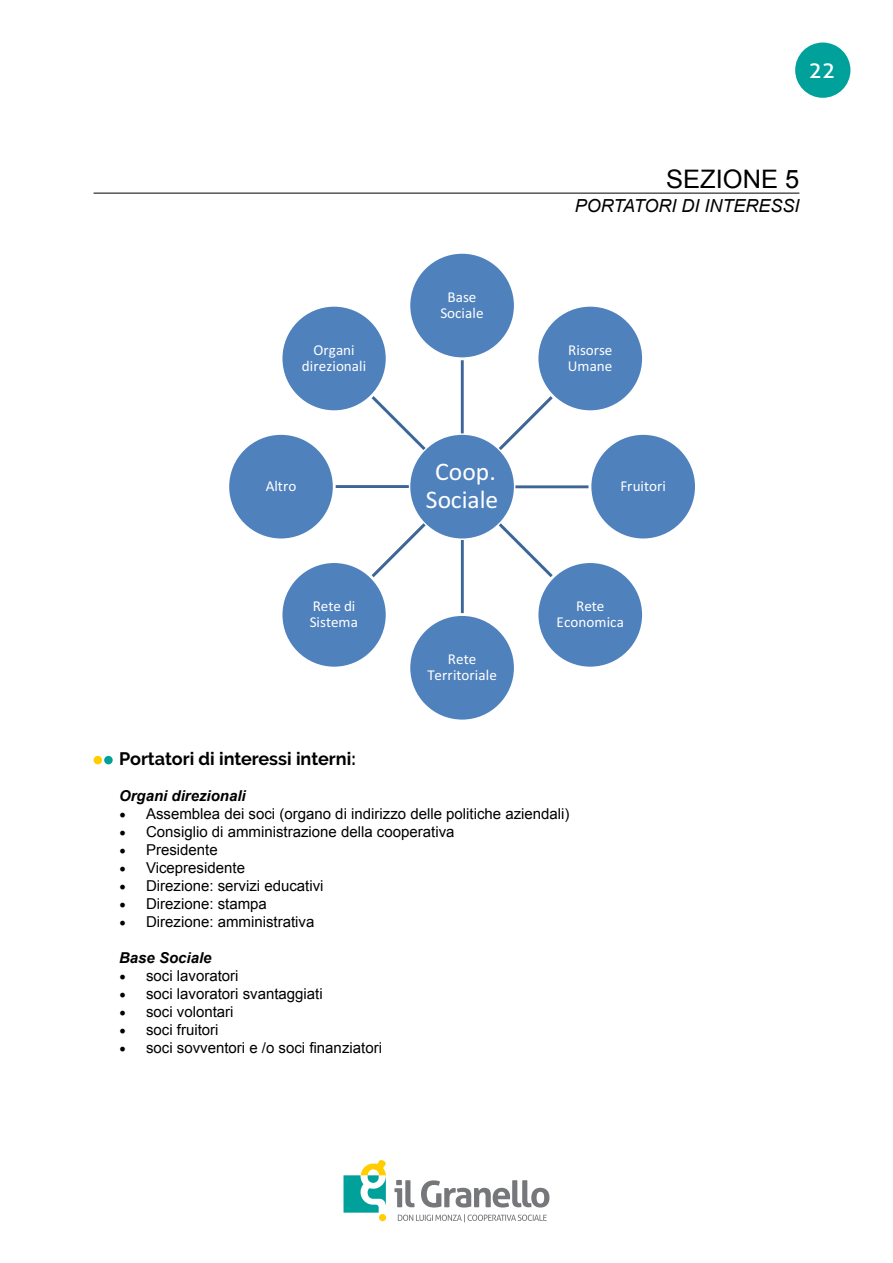
<style>
.page{position:relative;width:893px;height:1263px;background:#fff}
.page>*{position:absolute;margin:0;border:0;box-sizing:border-box;transform-origin:0 0}
.t1{font:25.5px/28px "Calibri";color:#fff;text-align:center}
.t2{font:25.5px "Arial";color:#000}
.t3{font:23.7px "Arial";letter-spacing:.005em;color:#000}
.t4{font:22.5px "Aller";color:#fff}
.t5{font:700 18px "Raleway";color:#000}
.t6{font:italic 18px "Arial";color:#000}
.t7{font:700 18px "Tahoma";color:#fff}
.t8{font:italic 16.2px "Arial";letter-spacing:.01em;color:#000}
.t9{font:15.15px/16.2px "Calibri";color:#fff;text-align:center}
.t10{font:15px "Arial";color:#000}
.t11{font:italic 700 15px "Arial";color:#000}
.t12{font:italic 700 14.7px "Tahoma";color:#000}
.t13{font:13.35px "Arial";letter-spacing:.01em;color:#000}
.t14{font:13.35px/24.2px "Symbol";color:#000;text-align:justify}
.s1{font-family:"Minion Pro";font-size:18px}
</style>
<div class="page">
<div style="left:379px;top:1214px;width:7px;height:7px;background:#ffcd00;border-radius:50%"></div>
<svg style="left:394px;top:1180px;width:21px;height:27px"></svg>
<svg style="left:421px;top:1180px;width:128px;height:27px"></svg>
<svg style="left:343px;top:1160px;width:43px;height:52px"></svg>
<svg style="left:398px;top:1214px;width:149px;height:8px"></svg>
<div style="left:795px;top:43px;width:55px;height:55px;background:#00a19b;border-radius:50%"></div>
<div style="left:94px;top:756px;width:8px;height:8px;background:#ffcd00;border-radius:50%"></div>
<div style="left:104px;top:756px;width:9px;height:8px;background:#00a19b;border-radius:50%"></div>
<div style="left:409px;top:433px;width:106px;height:107px;background:#4f81bd;border-radius:50%"></div>
<div style="left:407px;top:432px;width:110px;height:109px;border:3px solid #fff;border-radius:50%"></div>
<hr style="left:461px;top:359px;width:3px;height:74px;background:#3d6696">
<div style="left:409px;top:252px;width:106px;height:107px;background:#4f81bd;border-radius:50%"></div>
<div style="left:407px;top:251px;width:110px;height:109px;border:3px solid #fff;border-radius:50%"></div>
<svg style="left:496px;top:396px;width:57px;height:57px"></svg>
<div style="left:537px;top:305px;width:107px;height:107px;background:#4f81bd;border-radius:50%"></div>
<div style="left:536px;top:304px;width:109px;height:109px;border:3px solid #fff;border-radius:50%"></div>
<hr style="left:515px;top:485px;width:75px;height:3px;background:#3d6696">
<div style="left:590px;top:433px;width:106px;height:107px;background:#4f81bd;border-radius:50%"></div>
<div style="left:588px;top:432px;width:110px;height:109px;border:3px solid #fff;border-radius:50%"></div>
<svg style="left:496px;top:520px;width:57px;height:58px"></svg>
<div style="left:537px;top:562px;width:107px;height:106px;background:#4f81bd;border-radius:50%"></div>
<div style="left:536px;top:560px;width:109px;height:109px;border:3px solid #fff;border-radius:50%"></div>
<hr style="left:461px;top:540px;width:3px;height:75px;background:#3d6696">
<div style="left:409px;top:614px;width:106px;height:107px;background:#4f81bd;border-radius:50%"></div>
<div style="left:407px;top:613px;width:110px;height:109px;border:3px solid #fff;border-radius:50%"></div>
<svg style="left:371px;top:520px;width:58px;height:58px"></svg>
<div style="left:281px;top:562px;width:106px;height:106px;background:#4f81bd;border-radius:50%"></div>
<div style="left:280px;top:560px;width:109px;height:109px;border:3px solid #fff;border-radius:50%"></div>
<hr style="left:334px;top:485px;width:75px;height:3px;background:#3d6696">
<div style="left:228px;top:433px;width:106px;height:107px;background:#4f81bd;border-radius:50%"></div>
<div style="left:226px;top:432px;width:110px;height:109px;border:3px solid #fff;border-radius:50%"></div>
<svg style="left:371px;top:396px;width:58px;height:57px"></svg>
<div style="left:281px;top:305px;width:106px;height:107px;background:#4f81bd;border-radius:50%"></div>
<div style="left:280px;top:304px;width:109px;height:109px;border:3px solid #fff;border-radius:50%"></div>
<hr style="left:94px;top:193px;width:705px;height:1px;background:#000">
<p class="t9" style="left:302px;top:341px;width:66px">Organi direzionali</p>
<p class="t9" style="left:266px;top:477px;width:32px">Altro</p>
<p class="t9" style="left:440px;top:288px;width:45px">Base<br>Sociale</p>
<h1 class="t1" style="left:426px;top:457px;width:74px">Coop.<br>Sociale</h1>
<h3 class="t4" style="left:809px;top:57px;width:28px">22</h3>
<p class="t7" style="left:809px;top:61px;width:24px">20</p>
<h2 class="t3" style="left:662px;top:157px;width:127px">SEZIONE 5</h2>
<p class="t8" style="left:578px;top:191px;width:210px">PORTATORI DI INTERESSI</p>
<h1 class="t2" style="left:666px;top:162px;width:135px">SEZIONE 5</h1>
<p class="t6" style="left:575px;top:194px;width:226px">PORTATORI DI INTERESSI</p>
<p class="t9" style="left:568px;top:341px;width:46px;text-align:left">Risorse<br>Umane</p>
<p class="t9" style="left:620px;top:477px;width:47px">Fruitori</p>
<p class="t9" style="left:310px;top:597px;width:50px;text-align:left">Rete di<br>Sistema</p>
<p class="t9" style="left:427px;top:650px;width:71px">Rete<br>Territoriale</p>
<p class="t9" style="left:557px;top:597px;width:69px">Rete<br>Economica</p>
<p class="t5" style="left:119px;top:749px;width:238px">Portatori di interessi interni:</p>
<p class="t11" style="left:119px;top:786px;width:128px">Organi direzionali</p>
<p class="t10" style="left:119px;top:804px;width:452px"><span class="s1">•</span> Assemblea dei soci (organo di indirizzo delle politiche aziendali)</p>
<p class="t10" style="left:119px;top:822px;width:337px"><span class="s1">•</span> Consiglio di amministrazione della cooperativa</p>
<p class="t10" style="left:119px;top:840px;width:100px"><span class="s1">•</span> Presidente</p>
<p class="t10" style="left:119px;top:858px;width:127px"><span class="s1">•</span> Vicepresidente</p>
<p class="t10" style="left:119px;top:876px;width:206px"><span class="s1">•</span> Direzione: servizi educativi</p>
<p class="t10" style="left:119px;top:894px;width:149px"><span class="s1">•</span> Direzione: stampa</p>
<p class="t10" style="left:119px;top:912px;width:197px"><span class="s1">•</span> Direzione: amministrativa</p>
<p class="t11" style="left:119px;top:948px;width:94px">Base Sociale</p>
<p class="t10" style="left:119px;top:966px;width:121px"><span class="s1">•</span> soci lavoratori</p>
<p class="t10" style="left:119px;top:984px;width:205px"><span class="s1">•</span> soci lavoratori svantaggiati</p>
<p class="t10" style="left:119px;top:1002px;width:116px"><span class="s1">•</span> soci volontari</p>
<p class="t10" style="left:119px;top:1020px;width:101px"><span class="s1">•</span> soci fruitori</p>
<p class="t10" style="left:119px;top:1038px;width:264px"><span class="s1">•</span> soci sovventori e /o soci finanziatori</p>
<p class="t12" style="left:123px;top:802px;width:141px">Organidirezionali</p>
<p class="t14" style="left:123px;top:834px;width:9px">√ √ √</p>
<p class="t13" style="left:150px;top:884px;width:70px">Presidente;</p>
<p class="t13" style="left:150px;top:908px;width:110px">Direzione: stampa</p>
<p class="t12" style="left:128px;top:996px;width:99px">Basesociale</p>
</div>
